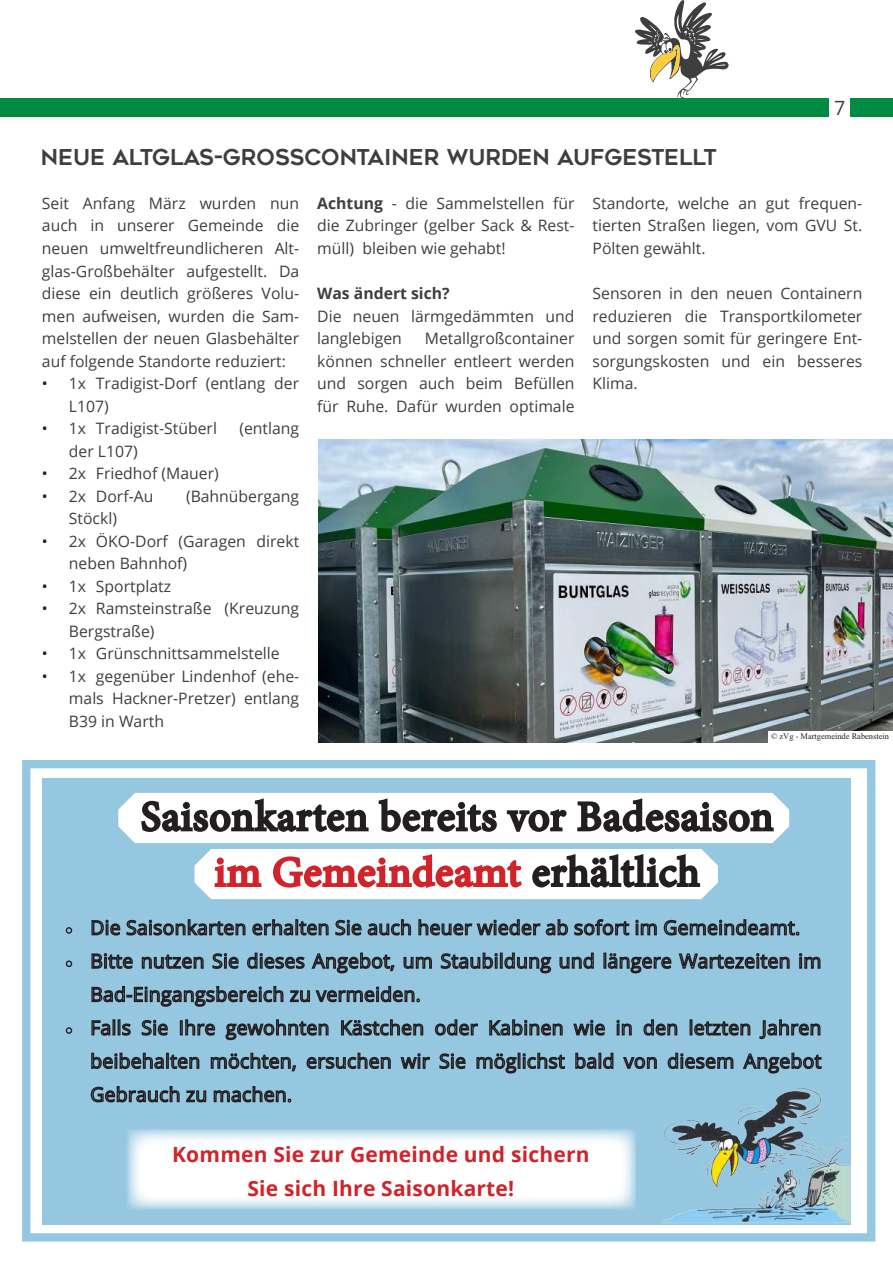
<style>
.page{position:relative;width:893px;height:1263px;background:#fff}
.page>*{position:absolute;margin:0;border:0;box-sizing:border-box;transform-origin:0 0}
.t1{font:41.7px/55.7px "Minion Pro";letter-spacing:.025em;color:#231f20;text-align:center}
.t2{font:21.75px "Geometos";color:#3e3e3f}
.t3{font:700 21px/33.3px "Open Sans";letter-spacing:.01em;color:#d1232a;text-align:center}
.t4{font:19.65px "Open Sans";color:#3e3e3f}
.t5{font:15.75px/22.5px "Open Sans";color:#3e3e3f;text-align:justify}
.t6{font:700 15.75px "Open Sans";color:#3e3e3f}
.t7{font:8.4px "Times New Roman";color:#231f20}
.s1{color:#231f20}
.s2{font-weight:700}
.s3{color:#d1232a}
</style>
<div class="page">
<svg style="left:635px;top:0;width:94px;height:98px"></svg>
<div style="left:131px;top:98px;width:698px;height:19px;background:#008b43"></div>
<div style="left:850px;top:98px;width:43px;height:19px;background:#008b43"></div>
<div style="left:2px;top:98px;width:149px;height:19px;background:#008b43"></div>
<svg style="left:0;top:98px;width:2px;height:19px"></svg>
<img style="left:318px;top:439px;width:575px;height:304px">
<div style="left:768px;top:731px;width:125px;height:14px;background:#fff"></div>
<div style="left:42px;top:778px;width:808px;height:446px;background:#96c7e1"></div>
<div style="left:22px;top:760px;width:853px;height:481px;border:8px solid #96c7e1"></div>
<svg style="left:118px;top:793px;width:671px;height:50px;background:#c7c6c7"></svg>
<svg style="left:195px;top:849px;width:523px;height:50px;background:#dfc4c6"></svg>
<div style="left:66px;top:927px;width:6px;height:7px;border:1px solid #231f20;border-radius:50%"></div>
<div style="left:66px;top:960px;width:6px;height:7px;border:1px solid #231f20;border-radius:50%"></div>
<svg style="left:91px;top:919px;width:730px;height:55px"></svg>
<svg style="left:91px;top:985px;width:329px;height:22px"></svg>
<div style="left:66px;top:1027px;width:6px;height:7px;border:1px solid #231f20;border-radius:50%"></div>
<svg style="left:91px;top:1020px;width:20px;height:16px"></svg>
<div style="left:112px;top:1019px;width:3px;height:16px;border:1px solid #231f20"></div>
<div style="left:118px;top:1019px;width:3px;height:16px;border:1px solid #231f20"></div>
<svg style="left:122px;top:1023px;width:9px;height:13px"></svg>
<svg style="left:141px;top:1019px;width:27px;height:17px"></svg>
<div style="left:180px;top:1020px;width:3px;height:15px;border:1px solid #231f20"></div>
<svg style="left:185px;top:1019px;width:31px;height:17px"></svg>
<svg style="left:225px;top:1019px;width:104px;height:22px"></svg>
<svg style="left:341px;top:1019px;width:83px;height:17px"></svg>
<svg style="left:434px;top:1019px;width:44px;height:17px"></svg>
<svg style="left:489px;top:1019px;width:74px;height:17px"></svg>
<svg style="left:573px;top:1019px;width:32px;height:17px"></svg>
<svg style="left:616px;top:1019px;width:16px;height:17px"></svg>
<svg style="left:643px;top:1019px;width:35px;height:17px"></svg>
<div style="left:689px;top:1019px;width:3px;height:16px;border:1px solid #231f20"></div>
<svg style="left:694px;top:1021px;width:57px;height:15px"></svg>
<svg style="left:759px;top:1019px;width:62px;height:21px"></svg>
<svg style="left:91px;top:1052px;width:109px;height:17px"></svg>
<svg style="left:210px;top:1052px;width:86px;height:20px"></svg>
<svg style="left:306px;top:1052px;width:85px;height:17px"></svg>
<svg style="left:400px;top:1053px;width:30px;height:16px"></svg>
<svg style="left:439px;top:1053px;width:27px;height:16px"></svg>
<svg style="left:476px;top:1052px;width:90px;height:22px"></svg>
<svg style="left:575px;top:1052px;width:39px;height:17px"></svg>
<svg style="left:623px;top:1056px;width:34px;height:13px"></svg>
<svg style="left:667px;top:1052px;width:67px;height:17px"></svg>
<svg style="left:743px;top:1052px;width:79px;height:22px"></svg>
<svg style="left:90px;top:1086px;width:117px;height:17px"></svg>
<svg style="left:213px;top:1086px;width:79px;height:17px"></svg>
<svg style="left:127px;top:1129px;width:509px;height:81px;background:#f0f7fa"></svg>
<img style="left:659px;top:1082px;width:213px;height:149px">
<p class="t4" style="left:834px;top:94px;width:13px">7</p>
<h2 class="t2" style="left:41px;top:145px;width:677px">NEUE ALTGLAS-GROßCONTAINER WURDEN AUFGESTELLT</h2>
<p class="t5" style="left:42px;top:192px;width:259px">Seit Anfang März wurden nun auch in unserer Gemeinde die neuen umweltfreundlicheren Alt&shy;glas-Großbehälter aufgestellt. Da diese ein deutlich größeres Volu&shy;men aufweisen, wurden die Sam&shy;melstellen der neuen Glasbehälter auf folgende Standorte reduziert:</p>
<p class="t5" style="left:69px;top:372px;width:232px;text-indent:-27px"><span class="s1">•</span> 1x Tradigist-Dorf (entlang der<br>L107)</p>
<p class="t5" style="left:42px;top:417px;width:177px"><span class="s1">•</span> 1x Tradigist-Stüberl</p>
<p class="t5" style="left:239px;top:417px;width:61px">(entlang</p>
<p class="t5" style="left:69px;top:439px;width:70px">der L107)</p>
<p class="t5" style="left:42px;top:462px;width:178px"><span class="s1">•</span> 2x Friedhof (Mauer)</p>
<p class="t5" style="left:42px;top:484px;width:113px"><span class="s1">•</span> 2x Dorf-Au</p>
<p class="t5" style="left:186px;top:484px;width:115px">(Bahnübergang</p>
<p class="t5" style="left:69px;top:507px;width:50px">Stöckl)</p>
<p class="t5" style="left:69px;top:529px;width:232px;text-indent:-27px"><span class="s1">•</span> 2x ÖKO-Dorf (Garagen direkt neben Bahnhof)</p>
<p class="t5" style="left:42px;top:574px;width:131px"><span class="s1">•</span> 1x Sportplatz</p>
<p class="t5" style="left:69px;top:597px;width:232px;text-indent:-27px"><span class="s1">•</span> 2x Ramsteinstraße (Kreuzung<br>Bergstraße)</p>
<p class="t5" style="left:42px;top:642px;width:239px"><span class="s1">•</span> 1x Grünschnittsammelstelle</p>
<p class="t5" style="left:69px;top:664px;width:232px;text-indent:-27px"><span class="s1">•</span> 1x gegenüber Lindenhof (ehe&shy;mals Hackner-Pretzer) entlang B39 in Warth</p>
<p class="t5" style="left:317px;top:192px;width:259px"><span class="s2">Achtung</span> - die Sammelstellen für die Zubringer (gelber Sack &amp; Rest&shy;müll) bleiben wie gehabt!</p>
<p class="t6" style="left:317px;top:282px;width:134px">Was ändert sich?</p>
<p class="t5" style="left:317px;top:304px;width:259px">Die neuen lärmgedämmten und langlebigen</p>
<p class="t5" style="left:593px;top:192px;width:271px">Standorte, welche an gut frequen&shy;tierten Straßen liegen, vom GVU St.<br>Pölten gewählt.</p>
<p class="t5" style="left:593px;top:282px;width:271px">Sensoren in den neuen Containern reduzieren die Transportkilometer und sorgen somit für geringere Ent&shy;sorgungskosten und ein besseres Klima.</p>
<p class="t5" style="left:317px;top:327px;width:259px;text-indent:108px">Metallgroßcontainer können schneller entleert werden und sorgen auch beim Befüllen für Ruhe. Dafür wurden optimale</p>
<p class="t7" style="left:771px;top:730px;width:119px">© zVg - Martgemeinde Rabenstein</p>
<h1 class="t1" style="left:141px;top:789px;width:634px">Saisonkarten bereits vor Badesaison <span class="s3">im Gemeindeamt</span> erhältlich</h1>
<h3 class="t3" style="left:172px;top:1137px;width:419px">Kommen Sie zur Gemeinde und sichern<br>Sie sich Ihre Saisonkarte!</h3>
</div>
